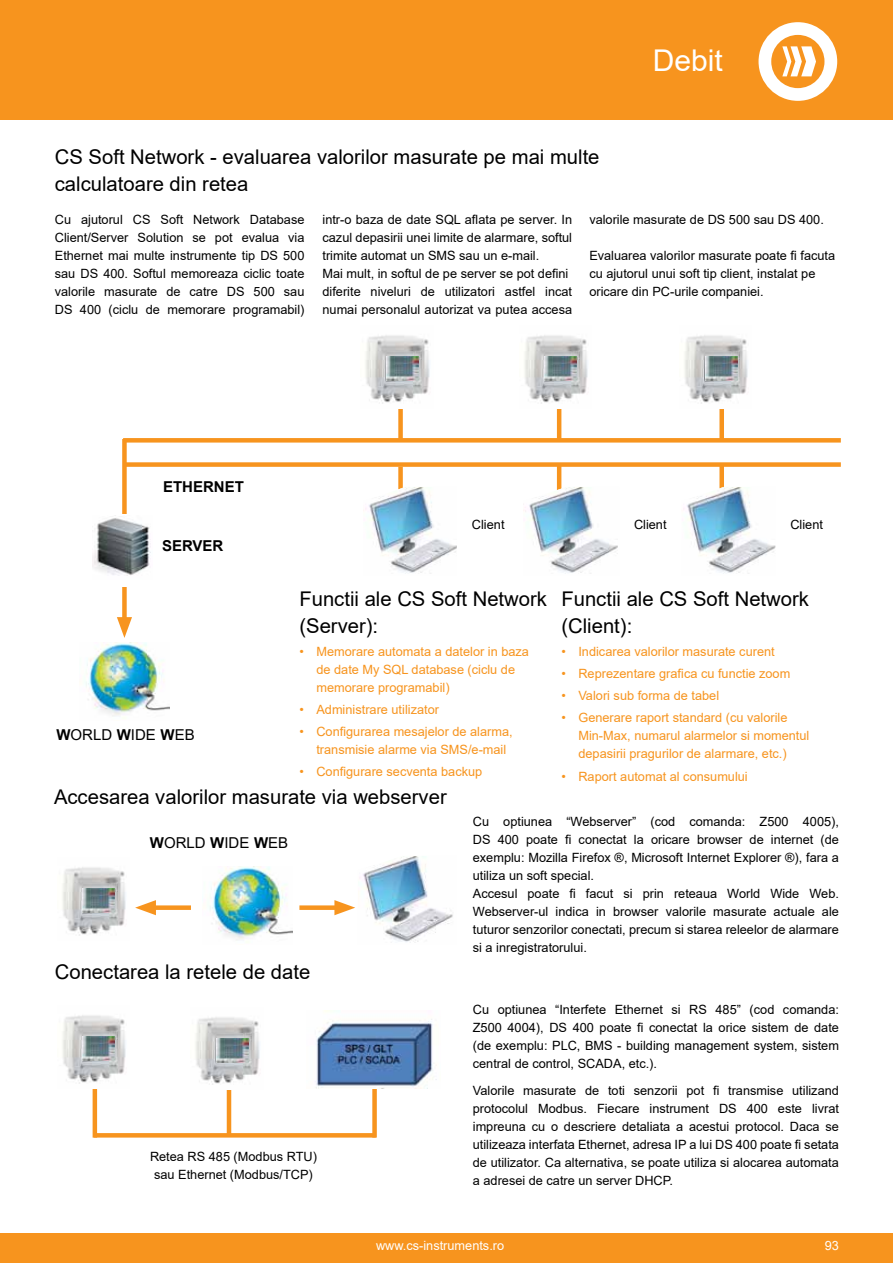
<style>
.page{position:relative;width:893px;height:1263px;background:#fff}
.page>*{position:absolute;margin:0;border:0;box-sizing:border-box;transform-origin:0 0}
.t1{font:30px "Arial";color:#fff}
.t2{font:20.25px/27px "Arial";color:#000}
.t3{font:15px "Arial";color:#000}
.t4{font:700 15px "Arial";color:#000}
.t5{font:12.75px/18px "Arial";color:#000;text-align:justify}
.t6{font:12.75px/18px "Arial";color:#f7941e}
.t7{font:12.75px "Arial";color:#fff}
.s1{font-weight:700}
</style>
<div class="page">
<div style="left:0;top:0;width:893px;height:120px;background:#f7941e"></div>
<div style="left:0;top:1233px;width:893px;height:30px;background:#f7941e"></div>
<svg style="left:758px;top:22px;width:79px;height:79px"></svg>
<div style="left:398px;top:467px;width:5px;height:89px;background:#f7941e"></div>
<hr style="left:557px;top:463px;width:4px;height:46px;background:#f7941e">
<div style="left:719px;top:464px;width:5px;height:90px;background:#f7941e"></div>
<div style="left:124px;top:462px;width:717px;height:5px;background:#f7941e"></div>
<div style="left:123px;top:438px;width:718px;height:5px;background:#f7941e"></div>
<div style="left:122px;top:439px;width:5px;height:75px;background:#f7941e"></div>
<div style="left:122px;top:558px;width:5px;height:67px;background:#f7941e"></div>
<svg style="left:117px;top:617px;width:15px;height:21px"></svg>
<div style="left:398px;top:395px;width:5px;height:46px;background:#f7941e"></div>
<hr style="left:557px;top:396px;width:4px;height:46px;background:#f7941e">
<div style="left:719px;top:395px;width:5px;height:46px;background:#f7941e"></div>
<div style="left:92px;top:514px;width:65px;height:72px;background:#fff"></div>
<img style="left:92px;top:515px;width:59px;height:61px">
<img style="left:86px;top:642px;width:83px;height:74px">
<img style="left:683px;top:487px;width:92px;height:87px">
<div style="left:148px;top:905px;width:43px;height:5px;background:#f7941e"></div>
<svg style="left:135px;top:900px;width:21px;height:15px"></svg>
<div style="left:299px;top:905px;width:44px;height:5px;background:#f7941e"></div>
<svg style="left:97px;top:1133px;width:275px;height:4px"></svg>
<hr style="left:93px;top:1067px;width:4px;height:70px;background:#f7941e">
<hr style="left:227px;top:1069px;width:4px;height:65px;background:#f7941e">
<div style="left:372px;top:1042px;width:5px;height:95px;background:#f7941e"></div>
<img style="left:523px;top:487px;width:95px;height:87px">
<img style="left:365px;top:487px;width:92px;height:87px">
<img style="left:210px;top:866px;width:82px;height:74px">
<svg style="left:334px;top:900px;width:21px;height:16px"></svg>
<img style="left:359px;top:856px;width:94px;height:87px">
<img style="left:365px;top:335px;width:65px;height:73px">
<img style="left:386px;top:357px;width:32px;height:23px">
<img style="left:524px;top:335px;width:64px;height:73px">
<img style="left:545px;top:357px;width:32px;height:23px">
<img style="left:684px;top:335px;width:64px;height:73px">
<img style="left:705px;top:357px;width:32px;height:23px">
<img style="left:315px;top:1011px;width:122px;height:77px">
<img style="left:62px;top:867px;width:64px;height:69px">
<img style="left:82px;top:889px;width:32px;height:23px">
<img style="left:62px;top:1015px;width:64px;height:73px">
<img style="left:82px;top:1037px;width:32px;height:23px">
<img style="left:195px;top:1017px;width:65px;height:73px">
<img style="left:216px;top:1038px;width:32px;height:24px">
<h1 class="t1" style="left:653px;top:40px;width:72px">Debit</h1>
<h2 class="t2" style="left:55px;top:143px;width:546px">CS Soft Network - evaluarea valorilor masurate pe mai multe calculatoare din retea</h2>
<p class="t5" style="left:55px;top:211px;width:251px">Cu ajutorul CS Soft Network Database Client/Server Solution se pot evalua via Ethernet mai multe instrumente tip DS 500 sau DS 400. Softul memoreaza ciclic toate valorile masurate de catre DS 500 sau DS 400 (ciclu de memorare programabil)</p>
<p class="t5" style="left:322px;top:211px;width:251px;text-align:left">intr-o baza de date SQL aflata pe server. In cazul depasirii unei limite de alarmare, softul trimite automat un SMS sau un e-mail.<br>Mai mult, in softul de pe server se pot defini diferite niveluri de utilizatori astfel incat numai personalul autorizat va putea accesa</p>
<p class="t5" style="left:589px;top:211px;width:236px">valorile masurate de DS 500 sau DS 400.</p>
<p class="t5" style="left:589px;top:247px;width:247px;text-align:left">Evaluarea valorilor masurate poate fi facuta cu ajutorul unui soft tip client, instalat pe oricare din PC-urile companiei.</p>
<p class="t4" style="left:163px;top:477px;width:82px">ETHERNET</p>
<p class="t4" style="left:162px;top:535px;width:63px">SERVER</p>
<p class="t5" style="left:472px;top:516px;width:34px">Client</p>
<p class="t5" style="left:634px;top:516px;width:34px">Client</p>
<p class="t5" style="left:790px;top:516px;width:34px">Client</p>
<p class="t3" style="left:56px;top:724px;width:140px"><span class="s1">W</span>ORLD <span class="s1">W</span>IDE <span class="s1">W</span>EB</p>
<h2 class="t2" style="left:299px;top:586px;width:249px">Functii ale CS Soft Network (Server):</h2>
<p class="t6" style="left:316px;top:642px;width:214px;text-indent:-17px">• Memorare automata a datelor in baza de date My SQL database (ciclu de memorare programabil)</p>
<p class="t6" style="left:299px;top:700px;width:141px">• Administrare utilizator</p>
<p class="t6" style="left:316px;top:723px;width:198px;text-indent:-17px">• Configurarea mesajelor de alarma, transmisie alarme via SMS/e-mail</p>
<p class="t6" style="left:299px;top:763px;width:184px">• Configurare secventa backup</p>
<h2 class="t2" style="left:54px;top:783px;width:394px">Accesarea valorilor masurate via webserver</h2>
<h2 class="t2" style="left:561px;top:586px;width:249px">Functii ale CS Soft Network (Client):</h2>
<p class="t6" style="left:561px;top:642px;width:215px">• Indicarea valorilor masurate curent</p>
<p class="t6" style="left:561px;top:664px;width:230px">• Reprezentare grafica cu functie zoom</p>
<p class="t6" style="left:561px;top:687px;width:159px">• Valori sub forma de tabel</p>
<p class="t6" style="left:578px;top:709px;width:232px;text-indent:-17px">• Generare raport standard (cu valorile<br>Min-Max, numarul alarmelor si momentul depasirii pragurilor de alarmare, etc.)</p>
<p class="t6" style="left:561px;top:767px;width:188px">• Raport automat al consumului</p>
<p class="t3" style="left:150px;top:832px;width:140px"><span class="s1">W</span>ORLD <span class="s1">W</span>IDE <span class="s1">W</span>EB</p>
<h2 class="t2" style="left:55px;top:958px;width:257px">Conectarea la retele de date</h2>
<p class="t5" style="left:150px;top:1147px;width:168px;text-align:center">Retea RS 485 (Modbus RTU) sau Ethernet (Modbus/TCP)</p>
<p class="t5" style="left:473px;top:812px;width:368px;text-align:left">Cu optiunea “Webserver” (cod comanda: Z500 4005), DS 400 poate fi conectat la oricare browser de internet (de exemplu: Mozilla Firefox ®, Microsoft Internet Explorer ®), fara a utiliza un soft special.<br>Accesul poate fi facut si prin reteaua World Wide Web.<br>Webserver-ul indica in browser valorile masurate actuale ale tuturor senzorilor conectati, precum si starea releelor de alarmare si a inregistratorului.</p>
<p class="t5" style="left:473px;top:1000px;width:368px">Cu optiunea “Interfete Ethernet si RS 485” (cod comanda:<br>Z500 4004), DS 400 poate fi conectat la orice sistem de date (de exemplu: PLC, BMS - building management system, sistem central de control, SCADA, etc.).</p>
<p class="t5" style="left:473px;top:1081px;width:368px">Valorile masurate de toti senzorii pot fi transmise utilizand protocolul Modbus. Fiecare instrument DS 400 este livrat impreuna cu o descriere detaliata a acestui protocol. Daca se utilizeaza interfata Ethernet, adresa IP a lui DS 400 poate fi setata de utilizator. Ca alternativa, se poate utiliza si alocarea automata a adresei de catre un server DHCP.</p>
<p class="t7" style="left:376px;top:1237px;width:130px">www.cs-instruments.ro</p>
<p class="t7" style="left:825px;top:1237px;width:16px">93</p>
</div>
